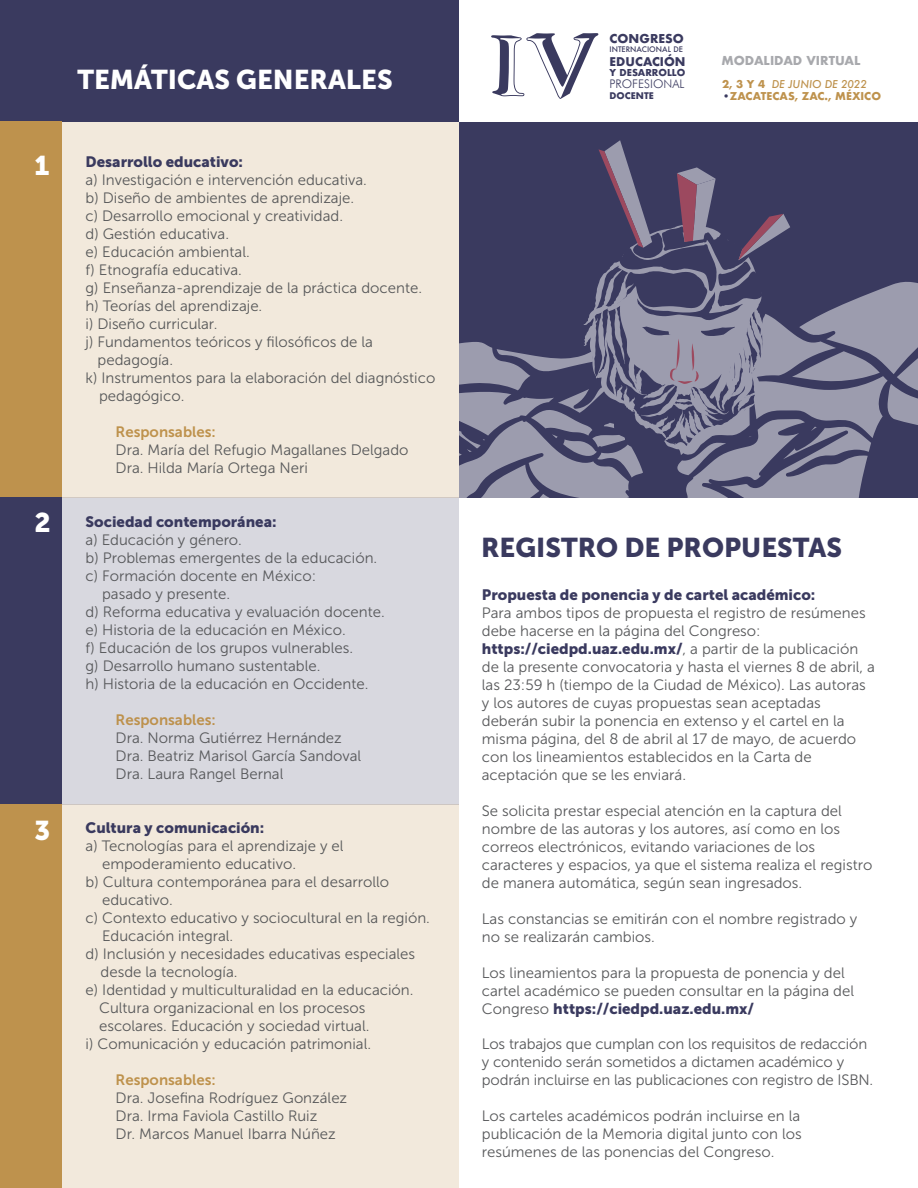
<style>
.page{position:relative;width:918px;height:1188px;background:#fff}
.page>*{position:absolute;margin:0;border:0;box-sizing:border-box;transform-origin:0 0}
.t1{font:27px "Museo Sans 900";color:#fff}
.t2{font:27px "Museo Sans 900";color:#3a3a5f}
.t3{font:15px/18px "Museo Sans 300";color:#57585a}
.t4{font:15px "Museo Sans 900";color:#3a3a5f}
.t5{font:15px "Museo Sans 700";color:#be924d}
.t6{font:700 12px "Futura";color:#a8a9ad}
.t7{font:300 11.85px "Futura BT";color:#3a3a5f}
.t8{font:700 11.85px "Futura";color:#3a3a5f}
.t9{font:700 11.7px "Futura";color:#3a3a5f}
.t10{font:700 10.5px "Futura";color:#be924d}
.t11{font:italic 500 10.5px "Futura";color:#be924d}
.t12{font:700 9.3px "Futura";color:#3a3a5f}
.t13{font:700 8.85px "Futura";color:#3a3a5f}
.t14{font:500 7.5px "Futura";color:#3a3a5f}
.s1{font-weight:700;font-style:normal}
.s2{font-weight:500;font-style:italic;color:#3a3a5f}
.s3{font-family:"Museo Sans 300";color:#57585a}
</style>
<div class="page">
<div style="left:0;top:805px;width:459px;height:383px;background:#f2e9dc"></div>
<div style="left:0;top:497px;width:459px;height:307px;background:#d8d8df"></div>
<div style="left:0;top:121px;width:459px;height:376px;background:#f2e9dc"></div>
<svg style="left:491px;top:33px;width:107px;height:66px"></svg>
<div style="left:0;top:0;width:459px;height:122px;background:#3a3a5f"></div>
<div style="left:0;top:121px;width:62px;height:376px;background:#be924d"></div>
<div style="left:0;top:497px;width:62px;height:307px;background:#3a3a5f"></div>
<div style="left:0;top:805px;width:62px;height:383px;background:#be924d"></div>
<div style="left:459px;top:122px;width:459px;height:375px;background:#3a3a5f"></div>
<svg style="left:459px;top:140px;width:459px;height:357px"></svg>
<h1 class="t1" style="left:35px;top:150px;width:16px">1</h1>
<h1 class="t1" style="left:35px;top:507px;width:18px">2</h1>
<h1 class="t1" style="left:35px;top:815px;width:17px">3</h1>
<h1 class="t1" style="left:77px;top:65px;width:317px">TEMÁTICAS GENERALES</h1>
<p class="t4" style="left:86px;top:153px;width:159px">Desarrollo educativo:</p>
<p class="t3" style="left:86px;top:171px;width:283px">a) Investigación e intervención educativa.</p>
<p class="t3" style="left:86px;top:189px;width:270px">b) Diseño de ambientes de aprendizaje.</p>
<p class="t3" style="left:86px;top:207px;width:259px">c) Desarrollo emocional y creatividad.</p>
<p class="t3" style="left:86px;top:225px;width:145px">d) Gestión educativa.</p>
<p class="t3" style="left:86px;top:243px;width:166px">e) Educación ambiental.</p>
<p class="t3" style="left:86px;top:261px;width:158px">f) Etnografía educativa.</p>
<p class="t3" style="left:86px;top:279px;width:338px">g) Enseñanza-aprendizaje de la práctica docente.</p>
<p class="t3" style="left:86px;top:297px;width:178px">h) Teorías del aprendizaje.</p>
<p class="t3" style="left:86px;top:315px;width:133px">i) Diseño curricular.</p>
<p class="t3" style="left:86px;top:333px;width:289px">j) Fundamentos teóricos y filosóficos de la</p>
<p class="t3" style="left:98px;top:351px;width:77px">pedagogía.</p>
<p class="t3" style="left:86px;top:369px;width:351px">k) Instrumentos para la elaboración del diagnóstico</p>
<p class="t3" style="left:99px;top:387px;width:87px">pedagógico.</p>
<p class="t5" style="left:116px;top:423px;width:102px">Responsables:</p>
<p class="t3" style="left:116px;top:441px;width:295px">Dra. María del Refugio Magallanes Delgado<br>Dra. Hilda María Ortega Neri</p>
<p class="t4" style="left:86px;top:513px;width:193px">Sociedad contemporánea:</p>
<p class="t3" style="left:86px;top:531px;width:158px">a) Educación y género.</p>
<p class="t3" style="left:86px;top:549px;width:293px">b) Problemas emergentes de la educación.</p>
<p class="t3" style="left:86px;top:567px;width:232px">c) Formación docente en México:</p>
<p class="t3" style="left:102px;top:585px;width:130px">pasado y presente.</p>
<p class="t3" style="left:86px;top:603px;width:301px">d) Reforma educativa y evaluación docente.</p>
<p class="t3" style="left:86px;top:621px;width:262px">e) Historia de la educación en México.</p>
<p class="t3" style="left:86px;top:639px;width:269px">f) Educación de los grupos vulnerables.</p>
<p class="t3" style="left:86px;top:657px;width:236px">g) Desarrollo humano sustentable.</p>
<p class="t3" style="left:86px;top:675px;width:284px">h) Historia de la educación en Occidente.</p>
<p class="t5" style="left:116px;top:711px;width:102px">Responsables:</p>
<p class="t3" style="left:116px;top:729px;width:247px">Dra. Norma Gutiérrez Hernández<br>Dra. Beatriz Marisol García Sandoval<br>Dra. Laura Rangel Bernal</p>
<p class="t4" style="left:86px;top:819px;width:180px">Cultura y comunicación:</p>
<p class="t3" style="left:86px;top:837px;width:260px">a) Tecnologías para el aprendizaje y el</p>
<p class="t3" style="left:102px;top:855px;width:196px">empoderamiento educativo.</p>
<p class="t3" style="left:86px;top:873px;width:305px">b) Cultura contemporánea para el desarrollo</p>
<p class="t3" style="left:102px;top:891px;width:72px">educativo.</p>
<p class="t3" style="left:86px;top:909px;width:346px">c) Contexto educativo y sociocultural en la región.</p>
<p class="t3" style="left:102px;top:927px;width:133px">Educación integral.</p>
<p class="t3" style="left:86px;top:945px;width:331px">d) Inclusión y necesidades educativas especiales</p>
<p class="t3" style="left:101px;top:963px;width:139px">desde la tecnología.</p>
<p class="t3" style="left:86px;top:981px;width:329px">e) Identidad y multiculturalidad en la educación.</p>
<p class="t3" style="left:99px;top:999px;width:268px">Cultura organizacional en los procesos</p>
<p class="t3" style="left:99px;top:1017px;width:272px">escolares. Educación y sociedad virtual.</p>
<p class="t3" style="left:86px;top:1035px;width:287px">i) Comunicación y educación patrimonial.</p>
<p class="t5" style="left:116px;top:1071px;width:102px">Responsables:</p>
<p class="t3" style="left:116px;top:1089px;width:233px">Dra. Josefina Rodríguez González<br>Dra. Irma Faviola Castillo Ruiz<br>Dr. Marcos Manuel Ibarra Núñez</p>
<p class="t8" style="left:610px;top:30px;width:76px">CONGRESO</p>
<p class="t14" style="left:610px;top:44px;width:75px">INTERNACIONAL DE</p>
<p class="t9" style="left:610px;top:53px;width:77px">EDUCACIÓN</p>
<p class="t12" style="left:610px;top:66px;width:77px">Y DESARROLLO</p>
<p class="t7" style="left:610px;top:76px;width:76px">PROFESIONAL</p>
<p class="t13" style="left:610px;top:89px;width:46px">DOCENTE</p>
<p class="t6" style="left:721px;top:52px;width:141px">MODALIDAD VIRTUAL</p>
<p class="t11" style="left:722px;top:77px;width:146px"><span class="s1">2, 3 Y 4</span> DE JUNIO DE 2022</p>
<p class="t10" style="left:722px;top:89px;width:161px"><span class="s2">•</span>ZACATECAS, ZAC., MÉXICO</p>
<h1 class="t2" style="left:481px;top:533px;width:363px">REGISTRO DE PROPUESTAS</h1>
<p class="t4" style="left:482px;top:586px;width:335px">Propuesta de ponencia y de cartel académico:</p>
<p class="t3" style="left:482px;top:603px;width:385px">Para ambos tipos de propuesta el registro de resúmenes debe hacerse en la página del Congreso:</p>
<p class="t4" style="left:482px;top:640px;width:378px">https://ciedpd.uaz.edu.mx/<span class="s3">, a partir de la publicación</span></p>
<p class="t3" style="left:482px;top:657px;width:395px">de la presente convocatoria y hasta el viernes 8 de abril, a las 23:59 h (tiempo de la Ciudad de México). Las autoras y los autores de cuyas propuestas sean aceptadas deberán subir la ponencia en extenso y el cartel en la misma página, del 8 de abril al 17 de mayo, de acuerdo con los lineamientos establecidos en la Carta de aceptación que se les enviará.</p>
<p class="t3" style="left:482px;top:801px;width:392px">Se solicita prestar especial atención en la captura del nombre de las autoras y los autores, así como en los correos electrónicos, evitando variaciones de los caracteres y espacios, ya que el sistema realiza el registro de manera automática, según sean ingresados.</p>
<p class="t3" style="left:482px;top:909px;width:377px">Las constancias se emitirán con el nombre registrado y no se realizarán cambios.</p>
<p class="t3" style="left:482px;top:963px;width:374px">Los lineamientos para la propuesta de ponencia y del cartel académico se pueden consultar en la página del</p>
<p class="t4" style="left:482px;top:1000px;width:274px"><span class="s3">Congreso</span> https://ciedpd.uaz.edu.mx/</p>
<p class="t3" style="left:482px;top:1035px;width:393px">Los trabajos que cumplan con los requisitos de redacción y contenido serán sometidos a dictamen académico y podrán incluirse en las publicaciones con registro de ISBN.</p>
<p class="t3" style="left:482px;top:1107px;width:322px;text-align:justify">Los carteles académicos podrán incluirse en la publicación de la Memoria digital junto con los resúmenes de las ponencias del Congreso.</p>
</div>
